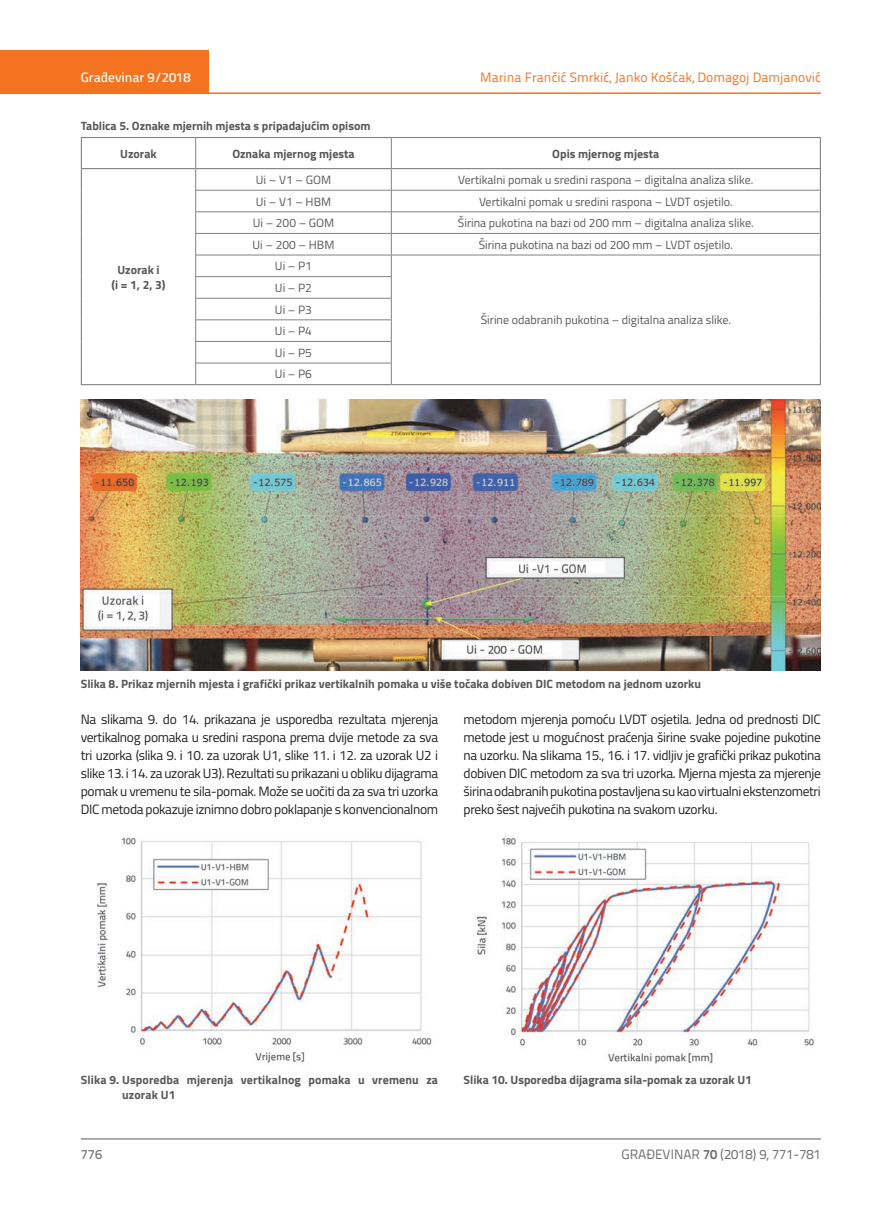
<style>
.page{position:relative;width:872px;height:1212px;background:#fff}
.page>*{position:absolute;margin:0;border:0;box-sizing:border-box;transform-origin:0 0}
.t1{font:13.5px/18px "Titillium";letter-spacing:-.025em;color:#231f20;text-align:justify}
.t2{font:13.5px "Titillium Text 22 L";color:#f47321}
.t3{font:13.5px "Titillium Text 22 L";color:#6c6d70}
.t4{font:500 13.5px "Titillium Text 22 L";color:#fff}
.t5{font:500 13.5px "Titillium Text 22 L";color:#787a7d}
.t6{font:700 12px/15px "Titillium";color:#57585a;text-align:center}
.t7{font:12px/21.6px "Titillium";color:#57585a;text-align:justify}
.s1{font-weight:700}
</style>
<div class="page">
<div style="left:0;top:50px;width:208px;height:44px;background:#f47321"></div>
<hr style="left:0;top:92px;width:821px;height:2px;background:#f47321">
<hr style="left:81px;top:1139px;width:740px;height:1px;background:#57585a">
<hr style="left:195px;top:138px;width:1px;height:30px;background:#808285">
<hr style="left:391px;top:138px;width:1px;height:30px;background:#808285">
<hr style="left:195px;top:190px;width:196px;height:1px;background:#808285">
<hr style="left:391px;top:190px;width:429px;height:1px;background:#808285">
<hr style="left:195px;top:212px;width:196px;height:1px;background:#808285">
<hr style="left:391px;top:212px;width:429px;height:1px;background:#808285">
<hr style="left:195px;top:233px;width:196px;height:1px;background:#808285">
<hr style="left:391px;top:233px;width:429px;height:1px;background:#808285">
<hr style="left:195px;top:255px;width:196px;height:1px;background:#808285">
<hr style="left:391px;top:255px;width:429px;height:1px;background:#808285">
<hr style="left:195px;top:276px;width:196px;height:1px;background:#808285">
<hr style="left:195px;top:298px;width:196px;height:1px;background:#808285">
<hr style="left:195px;top:320px;width:196px;height:1px;background:#808285">
<hr style="left:195px;top:341px;width:196px;height:1px;background:#808285">
<hr style="left:195px;top:363px;width:196px;height:1px;background:#808285">
<svg style="left:195px;top:169px;width:1px;height:215px"></svg>
<svg style="left:391px;top:169px;width:1px;height:215px"></svg>
<svg style="left:81px;top:169px;width:1px;height:215px"></svg>
<hr style="left:81px;top:384px;width:115px;height:1px;background:#808285">
<svg style="left:820px;top:169px;width:1px;height:215px"></svg>
<hr style="left:391px;top:384px;width:430px;height:1px;background:#808285">
<hr style="left:196px;top:384px;width:195px;height:1px;background:#808285">
<hr style="left:81px;top:137px;width:115px;height:1px;background:#808285">
<hr style="left:81px;top:138px;width:1px;height:30px;background:#808285">
<hr style="left:196px;top:137px;width:195px;height:1px;background:#808285">
<hr style="left:391px;top:137px;width:430px;height:1px;background:#808285">
<hr style="left:820px;top:138px;width:1px;height:30px;background:#808285">
<hr style="left:81px;top:168px;width:115px;height:1px;background:#808285">
<hr style="left:196px;top:168px;width:195px;height:1px;background:#808285">
<hr style="left:391px;top:168px;width:430px;height:1px;background:#808285">
<img style="left:81px;top:400px;width:740px;height:270px">
<img style="left:97px;top:837px;width:335px;height:226px">
<img style="left:476px;top:838px;width:338px;height:226px">
<p class="t4" style="left:81px;top:67px;width:111px">Građevinar 9/2018</p>
<p class="t2" style="left:480px;top:68px;width:342px">Marina Frančić Smrkić, Janko Košćak, Domagoj Damjanović</p>
<p class="t6" style="left:81px;top:117px;width:291px">Tablica 5. Oznake mjernih mjesta s pripadajućim opisom</p>
<p class="t6" style="left:120px;top:145px;width:38px">Uzorak</p>
<p class="t6" style="left:232px;top:145px;width:124px">Oznaka mjernog mjesta</p>
<p class="t6" style="left:552px;top:145px;width:109px">Opis mjernog mjesta</p>
<p class="t6" style="left:111px;top:261px;width:56px">Uzorak i<br>(i = 1, 2, 3)</p>
<p class="t7" style="left:256px;top:168px;width:77px">Ui – V1 – GOM</p>
<p class="t7" style="left:458px;top:168px;width:297px">Vertikalni pomak u sredini raspona – digitalna analiza slike.</p>
<p class="t7" style="left:256px;top:190px;width:77px">Ui – V1 – HBM</p>
<p class="t7" style="left:479px;top:190px;width:255px">Vertikalni pomak u sredini raspona – LVDT osjetilo.</p>
<p class="t7" style="left:253px;top:212px;width:83px">Ui – 200 – GOM</p>
<p class="t7" style="left:458px;top:212px;width:297px">Širina pukotina na bazi od 200 mm – digitalna analiza slike.</p>
<p class="t7" style="left:253px;top:233px;width:83px">Ui – 200 – HBM</p>
<p class="t7" style="left:479px;top:233px;width:256px">Širina pukotina na bazi od 200 mm – LVDT osjetilo.</p>
<p class="t7" style="left:275px;top:255px;width:39px">Ui – P1</p>
<p class="t7" style="left:275px;top:276px;width:39px">Ui – P2<br>Ui – P3<br>Ui – P4<br>Ui – P5<br>Ui – P6</p>
<p class="t7" style="left:481px;top:309px;width:252px">Širine odabranih pukotina – digitalna analiza slike.</p>
<p class="t6" style="left:81px;top:676px;width:621px">Slika 8. Prikaz mjernih mjesta i grafički prikaz vertikalnih pomaka u više točaka dobiven DIC metodom na jednom uzorku</p>
<p class="t1" style="left:81px;top:710px;width:359px">Na slikama 9. do 14. prikazana je usporedba rezultata mjerenja vertikalnog pomaka u sredini raspona prema dvije metode za sva tri uzorka (slika 9. i 10. za uzorak U1, slike 11. i 12. za uzorak U2 i slike 13. i 14. za uzorak U3). Rezultati su prikazani u obliku dijagrama pomak u vremenu te sila-pomak. Može se uočiti da za sva tri uzorka DIC metoda pokazuje iznimno dobro poklapanje s konvencionalnom</p>
<p class="t1" style="left:463px;top:710px;width:359px">metodom mjerenja pomoću LVDT osjetila. Jedna od prednosti DIC metode jest u mogućnost praćenja širine svake pojedine pukotine na uzorku. Na slikama 15., 16. i 17. vidljiv je grafički prikaz pukotina dobiven DIC metodom za sva tri uzorka. Mjerna mjesta za mjerenje širina odabranih pukotina postavljena su kao virtualni ekstenzometri preko šest najvećih pukotina na svakom uzorku.</p>
<p class="t6" style="left:122px;top:1072px;width:317px;text-align:left;text-indent:-41px">Slika 9. Usporedba mjerenja vertikalnog pomaka u vremenu za uzorak U1</p>
<p class="t6" style="left:463px;top:1072px;width:290px">Slika 10. Usporedba dijagrama sila-pomak za uzorak U1</p>
<p class="t5" style="left:81px;top:1144px;width:23px">776</p>
<p class="t3" style="left:621px;top:1144px;width:201px">GRAĐEVINAR <span class="s1">70</span> (2018) 9, 771-781</p>
</div>
